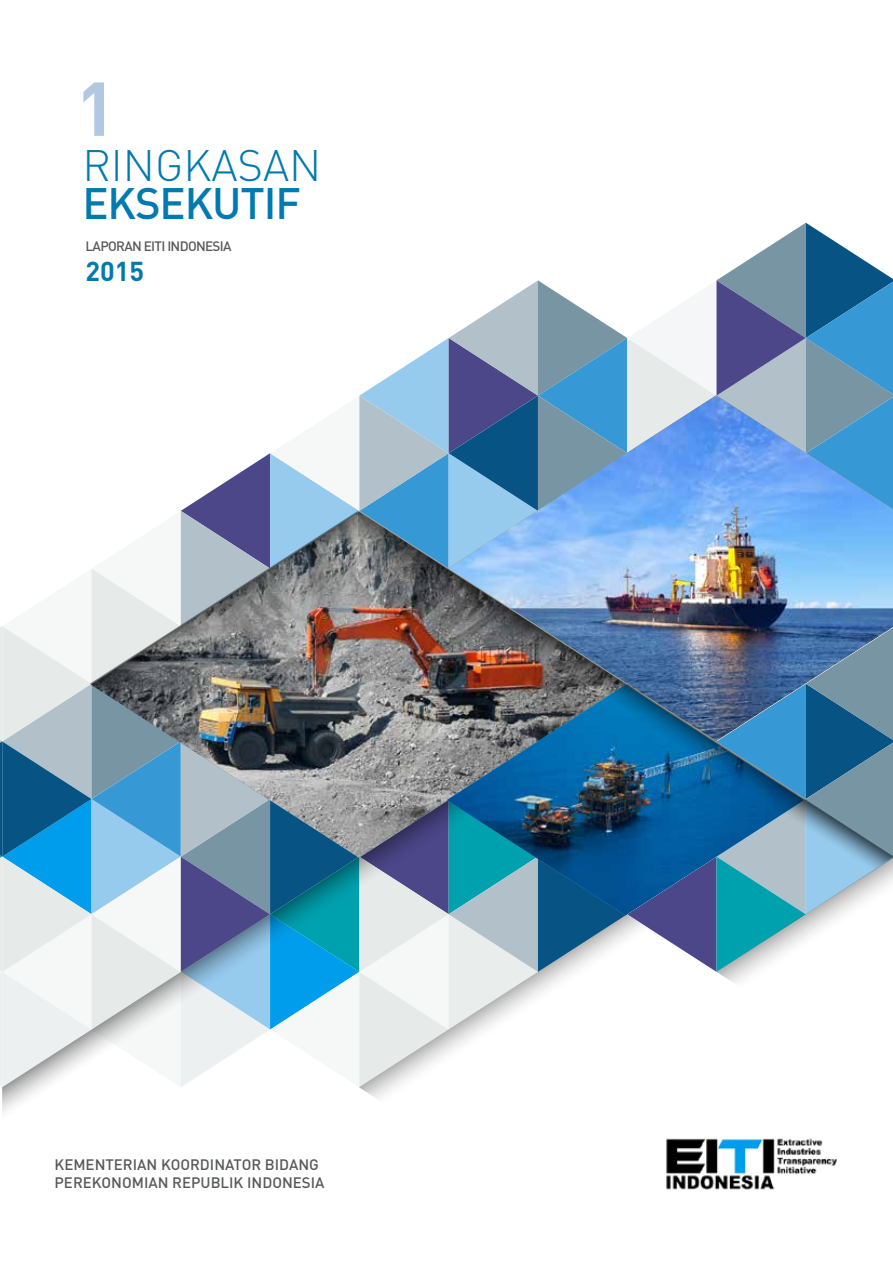
<style>
.page{position:relative;width:893px;height:1263px;background:#fff}
.page>*{position:absolute;margin:0;border:0;box-sizing:border-box;transform-origin:0 0}
.t1{font:700 75px "DIN";color:#b0c8e1}
.t2{font:300 43.5px "DIN";color:#007ab1}
.t3{font:500 43.5px "DIN";letter-spacing:-.025em;color:#007ab1}
.t4{font:700 27px "DIN";color:#007ab1}
.t5{font:500 15px/18px "DIN";color:#58595b}
.t6{font:500 13.5px "DIN";letter-spacing:-.05em;color:#58595b}
</style>
<div class="page">
<img style="left:666px;top:1138px;width:171px;height:52px">
<img style="left:0;top:223px;width:893px;height:864px">
<h1 class="t1" style="left:76px;top:60px;width:42px">1</h1>
<h2 class="t2" style="left:82px;top:138px;width:241px">RINGKASAN</h2>
<h2 class="t3" style="left:82px;top:175px;width:220px">EKSEKUTIF</h2>
<p class="t6" style="left:86px;top:237px;width:148px">LAPORAN EITI INDONESIA</p>
<h3 class="t4" style="left:86px;top:254px;width:60px">2015</h3>
<p class="t5" style="left:55px;top:1155px;width:271px">KEMENTERIAN KOORDINATOR BIDANG<br>PEREKONOMIAN REPUBLIK INDONESIA</p>
</div>
